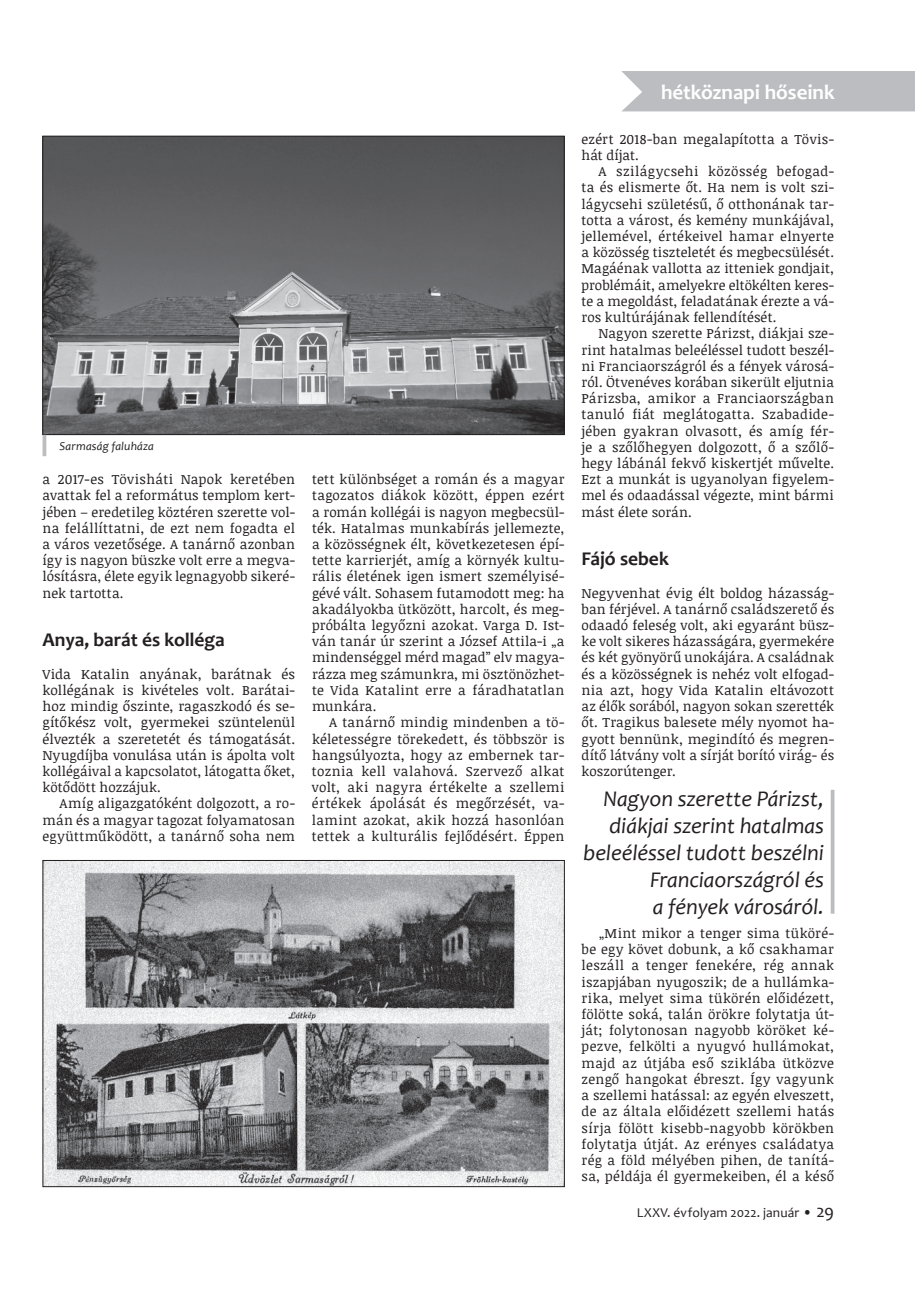
<style>
.page{position:relative;width:915px;height:1306px;background:#fff}
.page>*{position:absolute;margin:0;border:0;box-sizing:border-box;transform-origin:0 0}
.t1{font:italic 22.5px/27px "Candara";letter-spacing:-.005em;color:#231f20;text-align:right}
.t2{font:700 21px "Candara";letter-spacing:-.005em;color:#fff}
.t3{font:700 19.5px "Candara";letter-spacing:-.005em;color:#231f20}
.t4{font:13.5px/16.2px "Noticia Text";letter-spacing:.015em;color:#231f20;text-align:justify}
.t5{font:13.5px "Candara";letter-spacing:.01em;color:#231f20}
.t6{font:italic 12px "Candara";letter-spacing:.015em;color:#231f20}
.s1{font-size:15px}
.s2{font-size:18px}
</style>
<div class="page">
<div style="left:621px;top:71px;width:293px;height:40px;background:#bcbdc0"></div>
<img style="left:45px;top:138px;width:517px;height:295px">
<div style="left:43px;top:136px;width:521px;height:299px;border:1px solid #231f20"></div>
<img style="left:45px;top:862px;width:517px;height:322px">
<hr style="left:43px;top:435px;width:3px;height:21px;background:#bcbdc0">
<svg style="left:830px;top:789px;width:4px;height:124px"></svg>
<p class="t6" style="left:60px;top:438px;width:96px">Sarmaság faluháza</p>
<p class="t4" style="left:42px;top:471px;width:254px">a 2017-es Tövisháti Napok keretében avattak fel a református templom kert&shy;jében – eredetileg köztéren szerette vol&shy;na felállíttatni, de ezt nem fogadta el a város vezetősége. A tanárnő azonban így is nagyon büszke volt erre a megva&shy;lósításra, élete egyik legnagyobb sikeré&shy;nek tartotta.</p>
<h3 class="t3" style="left:43px;top:627px;width:184px">Anya, barát és kolléga</h3>
<p class="t4" style="left:43px;top:665px;width:254px;text-align:left">Vida Katalin anyának, barátnak és kollégának is kivételes volt. Barátai&shy;hoz mindig őszinte, ragaszkodó és se&shy;gítőkész volt, gyermekei szüntelenül élvezték a szeretetét és támogatását.<br>Nyugdíjba vonulása után is ápolta volt kollégáival a kapcsolatot, látogatta őket, kötődött hozzájuk.</p>
<p class="t4" style="left:43px;top:795px;width:254px;text-indent:17px">Amíg aligazgatóként dolgozott, a ro&shy;mán és a magyar tagozat folyamatosan együttműködött, a tanárnő soha nem</p>
<p class="t4" style="left:312px;top:471px;width:254px">tett különbséget a román és a magyar tagozatos diákok között, éppen ezért a román kollégái is nagyon megbecsül&shy;ték. Hatalmas munkabírás jellemezte, a közösségnek élt, következetesen épí&shy;tette karrierjét, amíg a környék kultu&shy;rális életének igen ismert személyisé&shy;gévé vált. Sohasem futamodott meg: ha akadályokba ütközött, harcolt, és meg&shy;próbálta legyőzni azokat. Varga D. Ist&shy;ván tanár úr szerint a József Attila-i „a mindenséggel mérd magad” elv magya&shy;rázza meg számunkra, mi ösztönözhet&shy;te Vida Katalint erre a fáradhatatlan munkára.</p>
<p class="t4" style="left:312px;top:714px;width:254px;text-indent:17px">A tanárnő mindig mindenben a tö&shy;kéletességre törekedett, és többször is hangsúlyozta, hogy az embernek tar&shy;toznia kell valahová. Szervező alkat volt, aki nagyra értékelte a szellemi értékek ápolását és megőrzését, va&shy;lamint azokat, akik hozzá hasonlóan tettek a kulturális fejlődésért. Éppen</p>
<h2 class="t2" style="left:660px;top:79px;width:175px">hétköznapi hőseink</h2>
<p class="t4" style="left:581px;top:130px;width:254px">ezért 2018-ban megalapította a Tövis&shy;hát díjat.</p>
<p class="t4" style="left:581px;top:163px;width:254px;text-align:left;text-indent:17px">A szilágycsehi közösség befogad&shy;ta és elismerte őt. Ha nem is volt szi&shy;lágycsehi születésű, ő otthonának tar&shy;totta a várost, és kemény munkájával, jellemével, értékeivel hamar elnyerte a közösség tiszteletét és megbecsülését.<br>Magáénak vallotta az itteniek gondjait, problémáit, amelyekre eltökélten keres&shy;te a megoldást, feladatának érezte a vá&shy;ros kultúrájának fellendítését.</p>
<p class="t4" style="left:581px;top:325px;width:254px;text-align:left;text-indent:17px">Nagyon szerette Párizst, diákjai sze&shy;rint hatalmas beleéléssel tudott beszél&shy;ni Franciaországról és a fények városá&shy;ról. Ötvenéves korában sikerült eljutnia Párizsba, amikor a Franciaországban tanuló fiát meglátogatta. Szabadide&shy;jében gyakran olvasott, és amíg fér&shy;je a szőlőhegyen dolgozott, ő a szőlő&shy;hegy lábánál fekvő kiskertjét művelte.<br>Ezt a munkát is ugyanolyan figyelem&shy;mel és odaadással végezte, mint bármi mást élete során.</p>
<h3 class="t3" style="left:581px;top:546px;width:89px">Fájó sebek</h3>
<p class="t4" style="left:581px;top:584px;width:254px">Negyvenhat évig élt boldog házasság&shy;ban férjével. A tanárnő családszerető és odaadó feleség volt, aki egyaránt büsz&shy;ke volt sikeres házasságára, gyermekére és két gyönyörű unokájára. A családnak és a közösségnek is nehéz volt elfogad&shy;nia azt, hogy Vida Katalin eltávozott az élők sorából, nagyon sokan szerették őt. Tragikus balesete mély nyomot ha&shy;gyott bennünk, megindító és megren&shy;dítő látvány volt a sírját borító virág- és koszorútenger.</p>
<h1 class="t1" style="left:583px;top:784px;width:242px">Nagyon szerette Párizst, diákjai szerint hatalmas beleéléssel tudott beszélni<br>Franciaországról és<br>a fények városáról.</h1>
<p class="t4" style="left:581px;top:924px;width:254px;text-indent:17px">„Mint mikor a tenger sima tüköré&shy;be egy követ dobunk, a kő csakhamar leszáll a tenger fenekére, rég annak iszapjában nyugoszik; de a hullámka&shy;rika, melyet sima tükörén előidézett, fölötte soká, talán örökre folytatja út&shy;ját; folytonosan nagyobb köröket ké&shy;pezve, felkölti a nyugvó hullámokat, majd az útjába eső sziklába ütközve zengő hangokat ébreszt. Így vagyunk a szellemi hatással: az egyén elveszett, de az általa előidézett szellemi hatás sírja fölött kisebb-nagyobb körökben folytatja útját. Az erényes családatya rég a föld mélyében pihen, de tanítá&shy;sa, példája él gyermekeiben, él a késő</p>
<p class="t5" style="left:636px;top:1204px;width:199px">LXXV. évfolyam 2022. január <span class="s1">•</span> <span class="s2">29</span></p>
</div>
